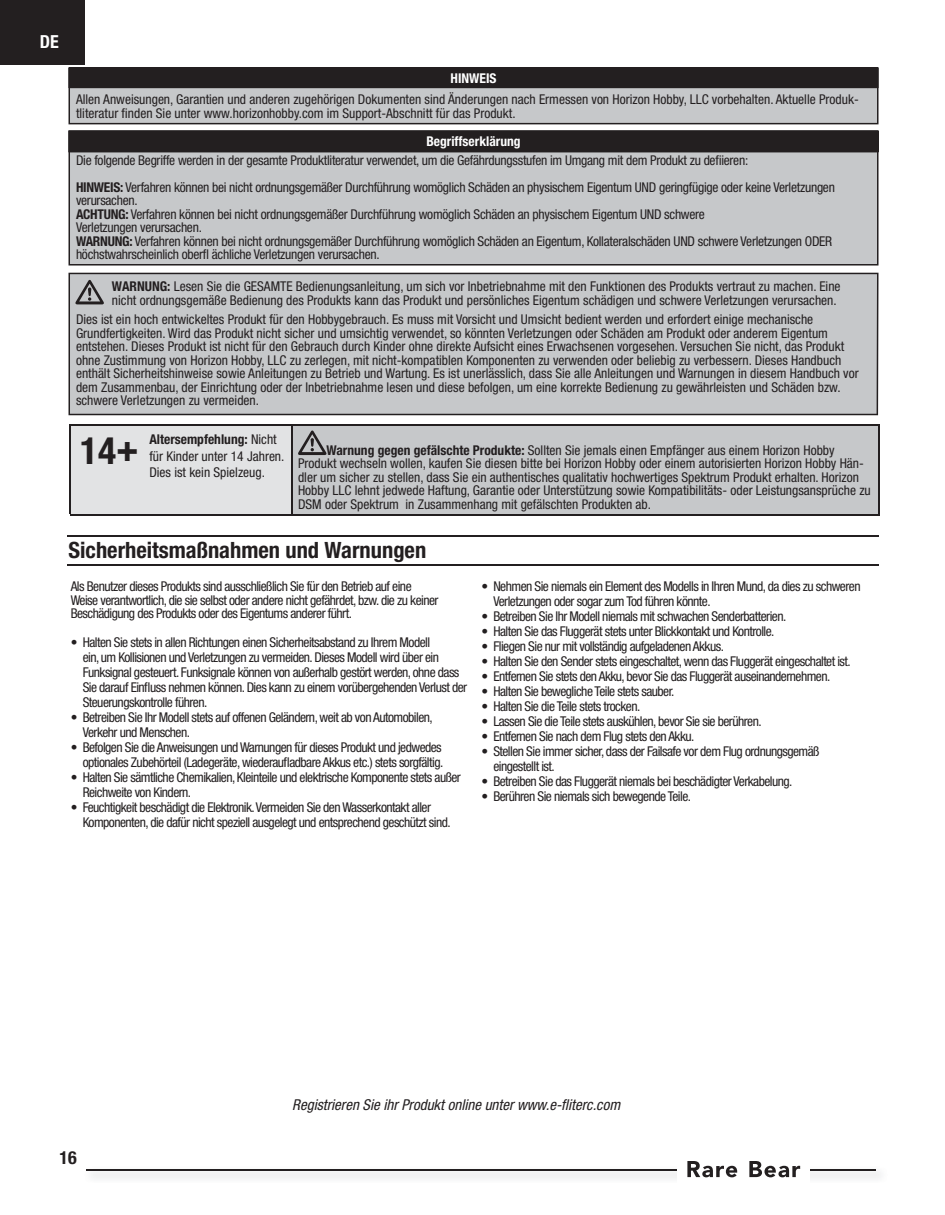
<style>
.page{position:relative;width:945px;height:1215px;background:#fff}
.page>*{position:absolute;margin:0;border:0;box-sizing:border-box;transform-origin:0 0}
.t1{font:700 condensed 37.5px "Helvetica Neue LT Std";color:#231f20}
.t2{font:700 condensed 22.5px "Helvetica Neue LT Std";color:#231f20}
.t3{font:700 condensed 18px "Helvetica Neue LT Std";color:#fff}
.t4{font:700 condensed 18px "Helvetica Neue LT Std";color:#231f20}
.t5{font:italic condensed 15px "Helvetica Neue LT Std";color:#231f20}
.t6{font:condensed 13.5px/13.5px "Helvetica Neue LT Std";color:#231f20}
.t7{font:condensed 13.5px/15px "Helvetica Neue LT Std";letter-spacing:-.04em;color:#231f20}
.t8{font:condensed 13.5px/13.5px "Helvetica Neue LT Std";letter-spacing:-.02em;color:#231f20}
.t9{font:700 condensed 13.5px "Helvetica Neue LT Std";color:#fff}
.s1{font-weight:700}
</style>
<div class="page">
<div style="left:0;top:0;width:85px;height:64px;background:#231f20"></div>
<hr style="left:86px;top:1169px;width:790px;height:2px;background:#231f20">
<div style="left:678px;top:1154px;width:132px;height:29px;background:#fff"></div>
<svg style="left:687px;top:1161px;width:113px;height:16px"></svg>
<hr style="left:68px;top:565px;width:811px;height:1px;background:#231f20">
<hr style="left:68px;top:535px;width:811px;height:2px;background:#231f20">
<svg style="left:69px;top:68px;width:810px;height:56px;background:#878789"></svg>
<div style="left:69px;top:152px;width:810px;height:114px;background:#c6c8ca"></div>
<div style="left:69px;top:130px;width:810px;height:22px;background:#231f20"></div>
<div style="left:69px;top:273px;width:810px;height:142px;background:#c6c8ca"></div>
<svg style="left:75px;top:280px;width:29px;height:24px"></svg>
<div style="left:70px;top:425px;width:222px;height:90px;background:#e2e3e4"></div>
<div style="left:292px;top:425px;width:587px;height:90px;background:#c6c8ca"></div>
<hr style="left:70px;top:424px;width:222px;height:1px;background:#231f20">
<hr style="left:70px;top:425px;width:1px;height:89px;background:#231f20">
<hr style="left:292px;top:424px;width:588px;height:1px;background:#231f20">
<hr style="left:291px;top:425px;width:2px;height:89px;background:#231f20">
<hr style="left:878px;top:425px;width:2px;height:89px;background:#231f20">
<hr style="left:70px;top:514px;width:810px;height:2px;background:#231f20">
<svg style="left:298px;top:431px;width:28px;height:24px"></svg>
<h3 class="t3" style="left:40px;top:35px;width:20px">DE</h3>
<p class="t9" style="left:451px;top:73px;width:47px">HINWEIS</p>
<p class="t6" style="left:76px;top:94px;width:784px">Allen Anweisungen, Garantien und anderen zugehörigen Dokumenten sind Änderungen nach Ermessen von Horizon Hobby, LLC vorbehalten. Aktuelle Produk&shy;tliteratur finden Sie unter www.horizonhobby.com im Support-Abschnitt für das Produkt.</p>
<p class="t9" style="left:426px;top:137px;width:96px">Begriffserklärung</p>
<p class="t8" style="left:76px;top:148px;width:760px;line-height:27px">Die folgende Begriffe werden in der gesamte Produktliteratur verwendet, um die Gefährdungsstufen im Umgang mit dem Produkt zu defiieren:<br><span class="s1">HINWEIS:</span> Verfahren können bei nicht ordnungsgemäßer Durchführung womöglich Schäden an physischem Eigentum UND geringfügige oder keine Verletzungen</p>
<p class="t8" style="left:76px;top:195px;width:758px">verursachen.<br><span class="s1">ACHTUNG:</span> Verfahren können bei nicht ordnungsgemäßer Durchführung womöglich Schäden an physischem Eigentum UND schwere<br>Verletzungen verursachen.<br><span class="s1">WARNUNG:</span> Verfahren können bei nicht ordnungsgemäßer Durchführung womöglich Schäden an Eigentum, Kollateralschäden UND schwere Verletzungen ODER höchstwahrscheinlich oberfl ächliche Verletzungen verursachen.</p>
<p class="t6" style="left:112px;top:281px;width:730px"><span class="s1">WARNUNG:</span> Lesen Sie die GESAMTE Bedienungsanleitung, um sich vor Inbetriebnahme mit den Funktionen des Produkts vertraut zu machen. Eine nicht ordnungsgemäße Bedienung des Produkts kann das Produkt und persönliches Eigentum schädigen und schwere Verletzungen verursachen.</p>
<p class="t6" style="left:76px;top:314px;width:784px">Dies ist ein hoch entwickeltes Produkt für den Hobbygebrauch. Es muss mit Vorsicht und Umsicht bedient werden und erfordert einige mechanische Grundfertigkeiten. Wird das Produkt nicht sicher und umsichtig verwendet, so könnten Verletzungen oder Schäden am Produkt oder anderem Eigentum entstehen. Dieses Produkt ist nicht für den Gebrauch durch Kinder ohne direkte Aufsicht eines Erwachsenen vorgesehen. Versuchen Sie nicht, das Produkt ohne Zustimmung von Horizon Hobby, LLC zu zerlegen, mit nicht-kompatiblen Komponenten zu verwenden oder beliebig zu verbessern. Dieses Handbuch enthält Sicherheitshinweise sowie Anleitungen zu Betrieb und Wartung. Es ist unerlässlich, dass Sie alle Anleitungen und Warnungen in diesem Handbuch vor dem Zusammenbau, der Einrichtung oder der Inbetriebnahme lesen und diese befolgen, um eine korrekte Bedienung zu gewährleisten und Schäden bzw. schwere Verletzungen zu vermeiden.</p>
<h1 class="t1" style="left:80px;top:437px;width:60px">14+</h1>
<p class="t6" style="left:149px;top:433px;width:137px;line-height:16.5px"><span class="s1">Altersempfehlung:</span> Nicht für Kinder unter 14 Jahren.<br>Dies ist kein Spielzeug.</p>
<p class="t6" style="left:298px;top:445px;width:574px;text-indent:28px"><span class="s1">Warnung gegen gefälschte Produkte:</span> Sollten Sie jemals einen Empfänger aus einem Horizon Hobby Produkt wechseln wollen, kaufen Sie diesen bitte bei Horizon Hobby oder einem autorisierten Horizon Hobby Hän&shy;dler um sicher zu stellen, dass Sie ein authentisches qualitativ hochwertiges Spektrum Produkt erhalten. Horizon Hobby LLC lehnt jedwede Haftung, Garantie oder Unterstützung sowie Kompatibilitäts- oder Leistungsansprüche zu DSM oder Spektrum in Zusammenhang mit gefälschten Produkten ab.</p>
<h2 class="t2" style="left:69px;top:542px;width:359px">Sicherheitsmaßnahmen und Warnungen</h2>
<p class="t7" style="left:71px;top:581px;width:369px;line-height:13.5px">Als Benutzer dieses Produkts sind ausschließlich Sie für den Betrieb auf eine<br>Weise verantwortlich, die sie selbst oder andere nicht gefährdet, bzw. die zu keiner<br>Beschädigung des Produkts oder des Eigentums anderer führt.</p>
<p class="t7" style="left:83px;top:636px;width:386px;text-indent:-12px">• Halten Sie stets in allen Richtungen einen Sicherheitsabstand zu Ihrem Modell<br>ein, um Kollisionen und Verletzungen zu vermeiden. Dieses Modell wird über ein Funksignal gesteuert. Funksignale können von außerhalb gestört werden, ohne dass Sie darauf Einfluss nehmen können. Dies kann zu einem vorübergehenden Verlust der Steuerungskontrolle führen.</p>
<p class="t7" style="left:83px;top:711px;width:352px;text-indent:-12px">• Betreiben Sie Ihr Modell stets auf offenen Geländern, weit ab von Automobilen,<br>Verkehr und Menschen.</p>
<p class="t7" style="left:71px;top:741px;width:374px;text-align:right">• Befolgen Sie die Anweisungen und Warnungen für dieses Produkt und jedwedes optionales Zubehörteil (Ladegeräte, wiederaufladbare Akkus etc.) stets sorgfältig.</p>
<p class="t7" style="left:83px;top:771px;width:380px;text-indent:-12px">• Halten Sie sämtliche Chemikalien, Kleinteile und elektrische Komponente stets außer<br>Reichweite von Kindern.</p>
<p class="t7" style="left:83px;top:801px;width:370px;text-indent:-12px">• Feuchtigkeit beschädigt die Elektronik. Vermeiden Sie den Wasserkontakt aller<br>Komponenten, die dafür nicht speziell ausgelegt und entsprechend geschützt sind.</p>
<p class="t7" style="left:493px;top:581px;width:369px;text-indent:-12px">• Nehmen Sie niemals ein Element des Modells in Ihren Mund, da dies zu schweren<br>Verletzungen oder sogar zum Tod führen könnte.</p>
<p class="t7" style="left:481px;top:611px;width:306px">• Betreiben Sie Ihr Modell niemals mit schwachen Senderbatterien.</p>
<p class="t7" style="left:481px;top:626px;width:295px">• Halten Sie das Fluggerät stets unter Blickkontakt und Kontrolle.</p>
<p class="t7" style="left:481px;top:641px;width:244px">• Fliegen Sie nur mit vollständig aufgeladenen Akkus.</p>
<p class="t7" style="left:481px;top:656px;width:371px">• Halten Sie den Sender stets eingeschaltet, wenn das Fluggerät eingeschaltet ist.</p>
<p class="t7" style="left:481px;top:671px;width:351px">• Entfernen Sie stets den Akku, bevor Sie das Fluggerät auseinandernehmen.</p>
<p class="t7" style="left:481px;top:686px;width:195px">• Halten Sie bewegliche Teile stets sauber.</p>
<p class="t7" style="left:481px;top:701px;width:161px">• Halten Sie die Teile stets trocken.</p>
<p class="t7" style="left:481px;top:716px;width:282px">• Lassen Sie die Teile stets auskühlen, bevor Sie sie berühren.</p>
<p class="t7" style="left:481px;top:731px;width:215px">• Entfernen Sie nach dem Flug stets den Akku.</p>
<p class="t7" style="left:493px;top:746px;width:328px;text-indent:-12px">• Stellen Sie immer sicher, dass der Failsafe vor dem Flug ordnungsgemäß eingestellt ist.</p>
<p class="t7" style="left:481px;top:776px;width:313px">• Betreiben Sie das Fluggerät niemals bei beschädigter Verkabelung.</p>
<p class="t7" style="left:481px;top:791px;width:211px">• Berühren Sie niemals sich bewegende Teile.</p>
<p class="t5" style="left:292px;top:1099px;width:329px">Registrieren Sie ihr Produkt online unter www.e-fliterc.com</p>
<h3 class="t4" style="left:60px;top:1152px;width:19px">16</h3>
</div>
